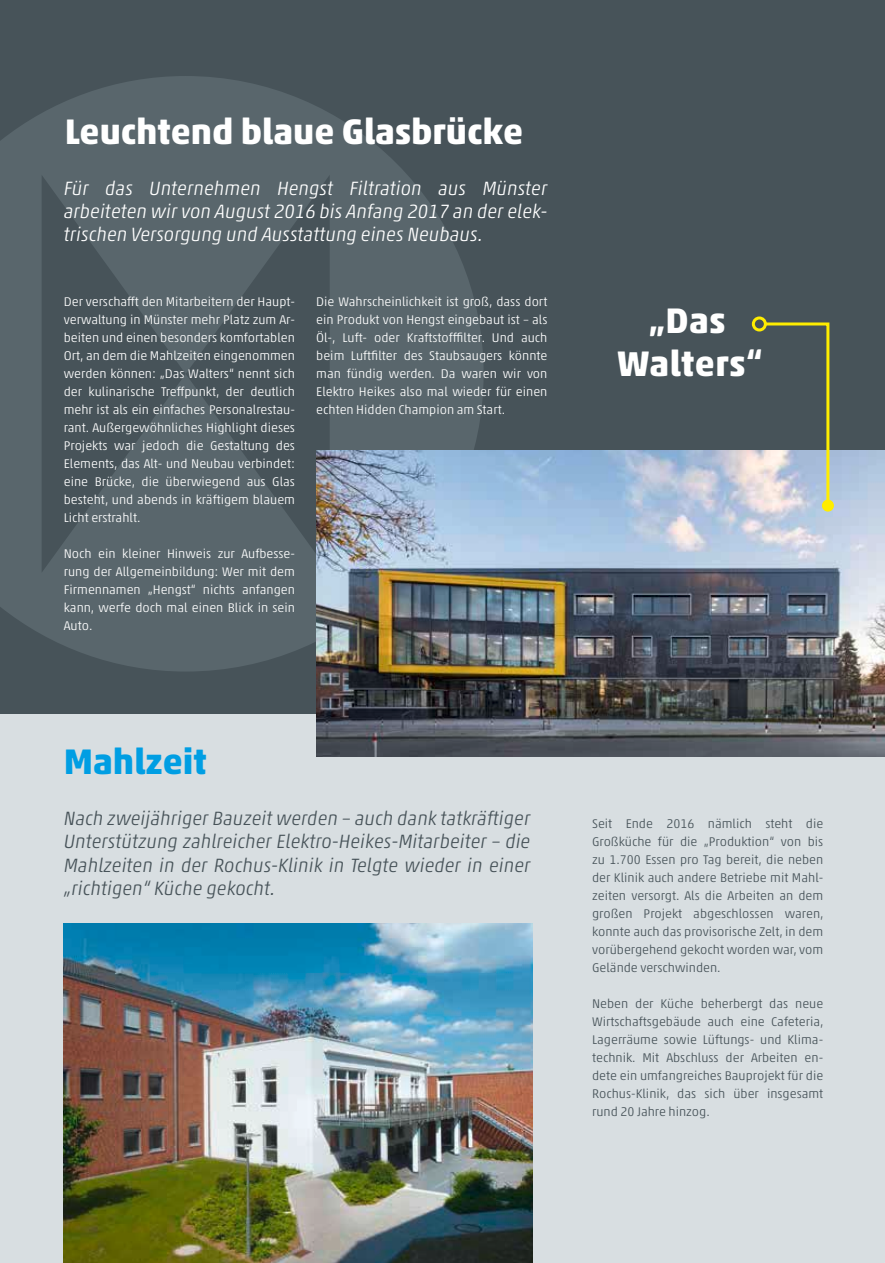
<style>
.page{position:relative;width:885px;height:1263px;background:#fff}
.page>*{position:absolute;margin:0;border:0;box-sizing:border-box;transform-origin:0 0}
.t1{font:700 36px/43.2px "Akko Std";color:#fff;text-align:center}
.t2{font:700 36px "Akko Std";color:#009ee3}
.t3{font:italic 300 19.5px/23.4px "Akko Std";color:#475359;text-align:justify}
.t4{font:italic 300 19.5px/23.4px "Akko Std";color:#fff;text-align:justify}
.t5{font:300 12.75px/18px "Akko Std";color:#fff;text-align:justify}
.t6{font:300 12.75px/18px "Akko Std";color:#475359;text-align:justify}
</style>
<div class="page">
<div style="left:0;top:714px;width:884px;height:549px;background:#d8dee1"></div>
<div style="left:0;top:0;width:884px;height:714px;background:#475359"></div>
<svg style="left:0;top:76px;width:483px;height:595px;fill:#59666c"></svg>
<img style="left:316px;top:450px;width:568px;height:306px">
<svg style="left:762px;top:321px;width:68px;height:188px"></svg>
<div style="left:751px;top:316px;width:15px;height:15px;border:3px solid #ffed00;border-radius:50%"></div>
<div style="left:821px;top:500px;width:12px;height:12px;background:#ffed00;border-radius:50%"></div>
<img style="left:64px;top:923px;width:468px;height:340px">
<h1 class="t1" style="left:65px;top:109px;width:459px">Leuchtend blaue Glasbrücke</h1>
<h2 class="t4" style="left:64px;top:176px;width:485px">Für das Unternehmen Hengst Filtration aus Münster arbeiteten wir von August 2016 bis Anfang 2017 an der elek&shy;trischen Versorgung und Ausstattung eines Neubaus.</h2>
<p class="t5" style="left:64px;top:293px;width:233px">Der verschafft den Mitarbeitern der Haupt&shy;verwaltung in Münster mehr Platz zum Ar&shy;beiten und einen besonders komfortablen Ort, an dem die Mahlzeiten eingenommen werden können: „Das Walters“ nennt sich der kulinarische Treffpunkt, der deutlich mehr ist als ein einfaches Personalrestau&shy;rant. Außergewöhnliches Highlight dieses Projekts war jedoch die Gestaltung des Elements, das Alt- und Neubau verbindet: eine Brücke, die überwiegend aus Glas besteht, und abends in kräftigem blauem Licht erstrahlt.</p>
<p class="t5" style="left:64px;top:545px;width:233px">Noch ein kleiner Hinweis zur Aufbesse&shy;rung der Allgemeinbildung: Wer mit dem Firmennamen „Hengst“ nichts anfangen kann, werfe doch mal einen Blick in sein Auto.</p>
<p class="t5" style="left:316px;top:293px;width:233px">Die Wahrscheinlichkeit ist groß, dass dort ein Produkt von Hengst eingebaut ist – als Öl-, Luft- oder Kraftstofffilter. Und auch beim Luftfilter des Staubsaugers könnte man fündig werden. Da waren wir von Elektro Heikes also mal wieder für einen echten Hidden Champion am Start.</p>
<h1 class="t1" style="left:617px;top:298px;width:147px">„Das<br>Walters“</h1>
<h1 class="t2" style="left:64px;top:739px;width:144px">Mahlzeit</h1>
<h2 class="t3" style="left:64px;top:806px;width:468px">Nach zweijähriger Bauzeit werden – auch dank tatkräftiger Unterstützung zahlreicher Elektro-Heikes-Mitarbeiter – die Mahlzeiten in der Rochus-Klinik in Telgte wieder in einer „richtigen“ Küche gekocht.</h2>
<p class="t6" style="left:592px;top:815px;width:233px">Seit Ende 2016 nämlich steht die Großküche für die „Produktion“ von bis zu 1.700 Essen pro Tag bereit, die neben der Klinik auch andere Betriebe mit Mahl&shy;zeiten versorgt. Als die Arbeiten an dem großen Projekt abgeschlossen waren, konnte auch das provisorische Zelt, in dem vorübergehend gekocht worden war, vom Gelände verschwinden.</p>
<p class="t6" style="left:592px;top:995px;width:233px">Neben der Küche beherbergt das neue Wirtschaftsgebäude auch eine Cafeteria, Lagerräume sowie Lüftungs- und Klima&shy;technik. Mit Abschluss der Arbeiten en&shy;dete ein umfangreiches Bauprojekt für die Rochus-Klinik, das sich über insgesamt rund 20 Jahre hinzog.</p>
</div>
